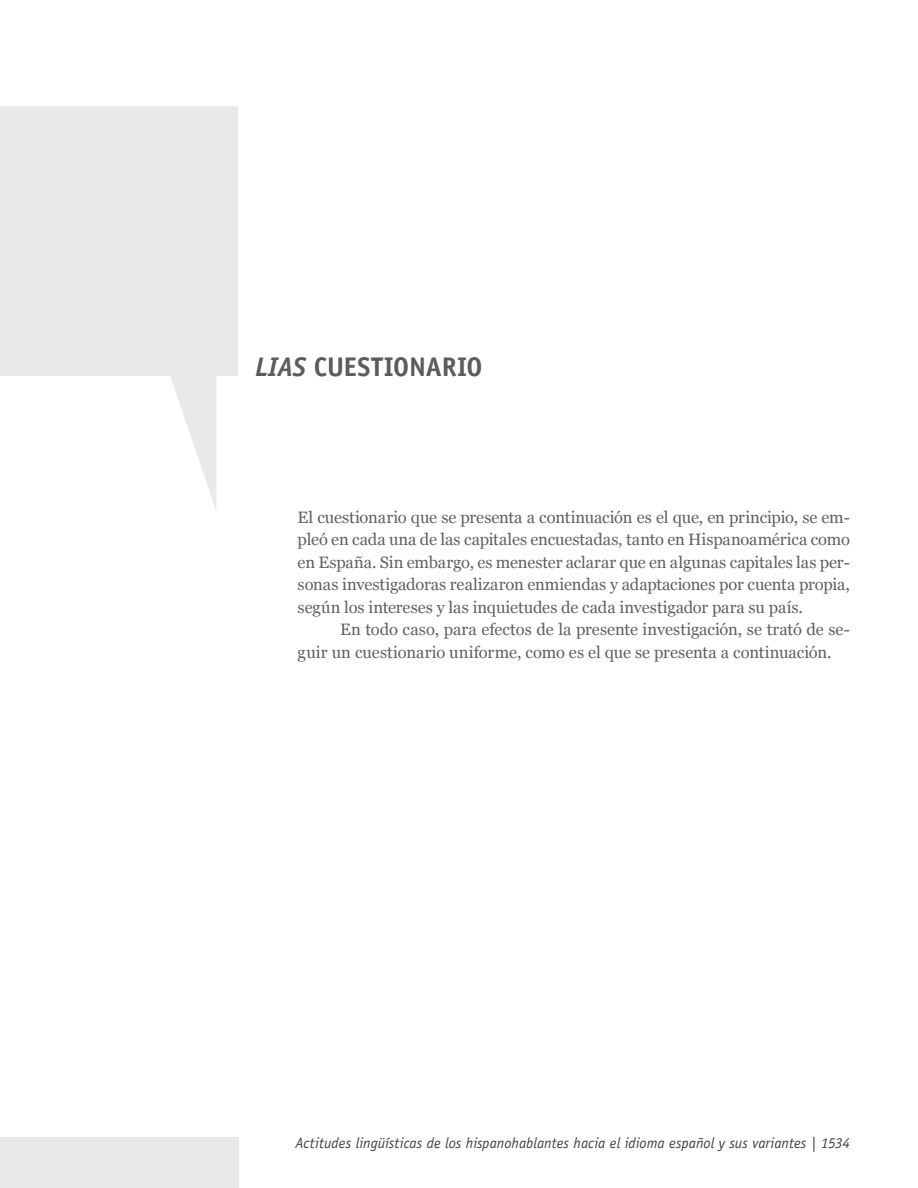
<style>
.page{position:relative;width:918px;height:1188px;background:#fff}
.page>*{position:absolute;margin:0;border:0;box-sizing:border-box;transform-origin:0 0}
.t1{font:700 27px "Officina Sans";letter-spacing:-.005em;color:#5c5c5c}
.t2{font:16.5px/22.5px "Georgia";color:#606060;text-align:justify}
.t3{font:italic 15px "Officina Sans";color:#424242}
.s1{font-style:italic}
</style>
<div class="page">
<div style="left:0;top:1138px;width:238px;height:50px;background:#ebe9e8"></div>
<svg style="left:0;top:106px;width:238px;height:404px;fill:#ebe9e8"></svg>
<h1 class="t1" style="left:255px;top:350px;width:229px"><span class="s1">LIAS</span> CUESTIONARIO</h1>
<p class="t2" style="left:298px;top:506px;width:554px">El cuestionario que se presenta a continuación es el que, en principio, se em&shy;pleó en cada una de las capitales encuestadas, tanto en Hispanoamérica como en España. Sin embargo, es menester aclarar que en algunas capitales las per&shy;sonas investigadoras realizaron enmiendas y adaptaciones por cuenta propia, según los intereses y las inquietudes de cada investigador para su país.</p>
<p class="t2" style="left:298px;top:618px;width:554px;text-indent:43px">En todo caso, para efectos de la presente investigación, se trató de se&shy;guir un cuestionario uniforme, como es el que se presenta a continuación.</p>
<p class="t3" style="left:296px;top:1134px;width:556px">Actitudes lingüísticas de los hispanohablantes hacia el idioma español y sus variantes | 1534</p>
</div>
